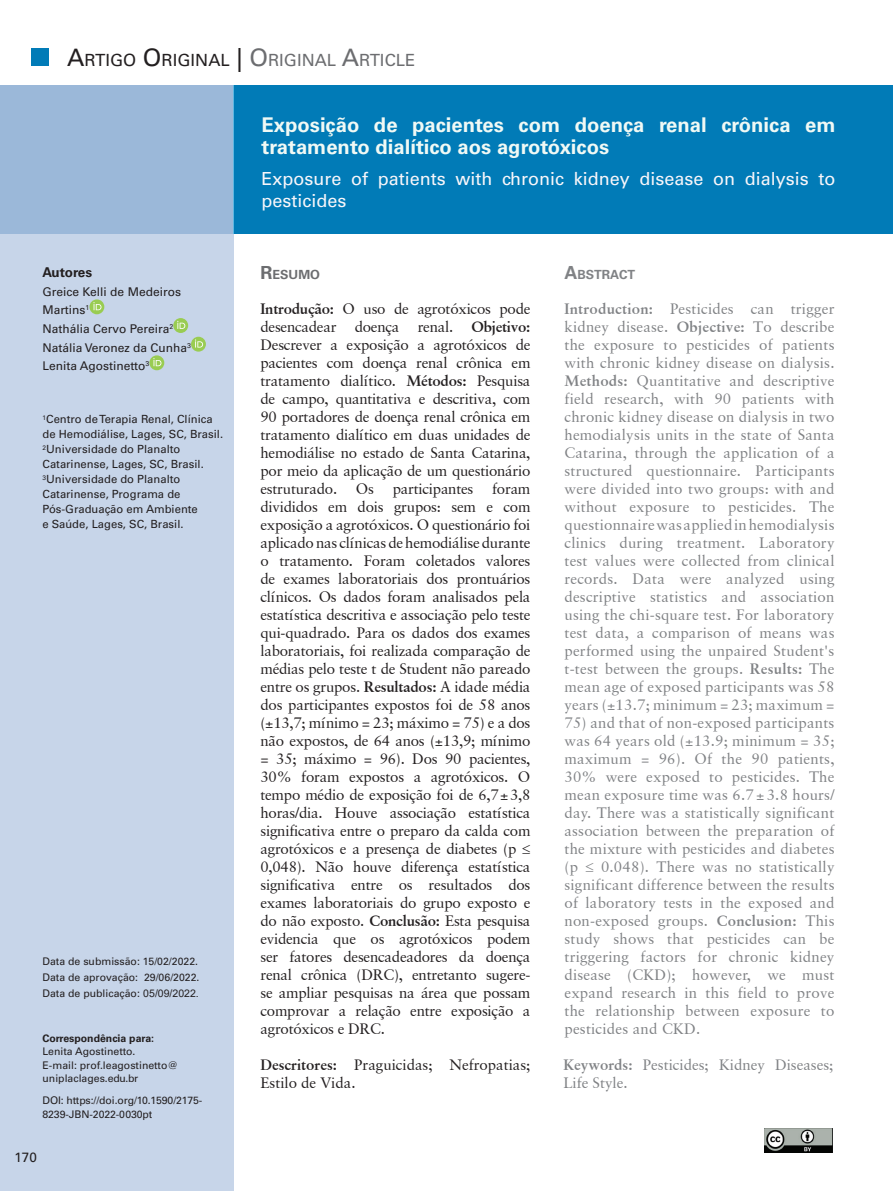
<style>
.page{position:relative;width:893px;height:1191px;background:#fff}
.page>*{position:absolute;margin:0;border:0;box-sizing:border-box;transform-origin:0 0}
.Título_Português{font:700 20.25px/22.5px "Univers LT Std";color:#f0f9f5}
.Title_Inglês{font:18px/21.6px "Univers LT Std";color:#f8f6fa}
.t1{font:16.8px "Univers LT Std";color:#6c6d70}
.Resumo{font:15px/18px "Garamond Retrospective S Si";letter-spacing:-.015em;color:#231f20;text-align:justify}
.Abstract{font:15px/18px "Garamond Retrospective S Si";letter-spacing:.015em;color:#808285;text-align:justify}
.Palavras-chave{font:15px/18px "Garamond Retrospective S Si";color:#231f20}
.keywords{font:15px/18px "Garamond Retrospective S Si";color:#808285}
.Tópico__Autores{font:700 13.5px "Univers LT Std";letter-spacing:-.01em;color:#231f20}
.t2{font:13.5px "Univers LT Std";color:#231f20}
.Intertilulo__Resumo{font:700 12.6px "Univers LT Std";color:#808285}
.Intertilulo__Resumo-2{font:700 12.6px "Univers LT Std";color:#6c6d70}
.Nome_dos_autores{font:12px/18px "Univers LT Std";color:#231f20}
.Afiliações{font:11.25px/15px "Univers LT Std";color:#231f20}
.Autor_correspondente{font:10.5px/13.5px "Univers LT Std";color:#231f20}
.s1{font-size:24px;color:#231f20}
.s2{color:#231f20}
.s3{font-size:24px}
.s4{font-family:"Arial"}
.s5{font-weight:700}
.s6{font-size:18px}
</style>
<div class="page">
<div style="left:32px;top:49px;width:17px;height:17px;background:#017bb7"></div>
<div style="left:0;top:234px;width:234px;height:957px;background:#c7d5e9"></div>
<div style="left:0;top:85px;width:234px;height:149px;background:#9bb8d9"></div>
<div style="left:234px;top:85px;width:659px;height:149px;background:#017bb7"></div>
<svg style="left:89px;top:299px;width:15px;height:15px"></svg>
<svg style="left:93px;top:302px;width:9px;height:8px"></svg>
<div style="left:173px;top:318px;width:15px;height:15px;background:#99cc52;border-radius:50%"></div>
<svg style="left:177px;top:321px;width:8px;height:8px"></svg>
<div style="left:191px;top:337px;width:15px;height:14px;background:#99cc52;border-radius:50%"></div>
<svg style="left:195px;top:339px;width:8px;height:8px"></svg>
<svg style="left:149px;top:355px;width:15px;height:15px"></svg>
<svg style="left:153px;top:358px;width:8px;height:8px"></svg>
<img style="left:764px;top:1128px;width:68px;height:24px">
<p class="t1" style="left:67px;top:50px;width:350px"><span class="s1">A</span><span class="s2">RTIGO</span> <span class="s1">O</span><span class="s2">RIGINAL</span> <span class="s1">|</span> <span class="s3">O</span>RIGINAL <span class="s3">A</span>RTICLE</p>
<p class="Tópico__Autores" style="left:43px;top:265px;width:51px">Autores</p>
<p class="Nome_dos_autores" style="left:43px;top:283px;width:140px">Greice Kelli de Medeiros<br>Martins<sup>1</sup></p>
<p class="Nome_dos_autores" style="left:43px;top:320px;width:132px">Nathália Cervo Pereira<sup>2</sup></p>
<p class="Nome_dos_autores" style="left:43px;top:338px;width:150px">Natália Veronez da Cunha<sup>3</sup></p>
<p class="Nome_dos_autores" style="left:43px;top:357px;width:108px">Lenita Agostinetto<sup>3</sup></p>
<p class="Afiliações" style="left:43px;top:412px;width:182px"><sup>1</sup>Centro de Terapia Renal, Clínica de Hemodiálise, Lages, SC, Brasil.</p>
<p class="Afiliações" style="left:43px;top:442px;width:163px"><sup>2</sup>Universidade do Planalto<br>Catarinense, Lages, SC, Brasil.</p>
<p class="Afiliações" style="left:43px;top:472px;width:157px"><sup>3</sup>Universidade do Planalto<br>Catarinense, Programa de<br>Pós-Graduação em Ambiente e Saúde, Lages, SC, Brasil.</p>
<p class="Autor_correspondente" style="left:43px;top:953px;width:158px;line-height:15.9px">Data de submissão: 15/02/2022.<br>Data de aprovação: 29/06/2022.<br>Data de publicação: <span class="s4">05/09/2022.</span></p>
<p class="Autor_correspondente" style="left:43px;top:1031px;width:137px"><span class="s5">Correspondência para:<br></span>Lenita Agostinetto.<br>E-mail: prof.leagostinetto@ uniplaclages.edu.br</p>
<p class="Autor_correspondente" style="left:43px;top:1093px;width:161px">DOI: https://doi.org/10.1590/2175-<br>8239-JBN-2022-0030pt</p>
<p class="t2" style="left:15px;top:1149px;width:24px">170</p>
<p class="Título_Português" style="left:261px;top:113px;width:575px">Exposição de pacientes com doença renal crônica em tratamento dialítico aos agrotóxicos</p>
<p class="Title_Inglês" style="left:261px;top:168px;width:575px">Exposure of patients with chronic kidney disease on dialysis to pesticides</p>
<p class="Intertilulo__Resumo-2" style="left:260px;top:267px;width:61px"><span class="s6">R</span>ESUMO</p>
<p class="Resumo" style="left:260px;top:299px;width:272px"><span class="s5">Introdução:</span> O uso de agrotóxicos pode desencadear doença renal. <span class="s5">Objetivo:<br></span>Descrever a exposição a agrotóxicos de pacientes com doença renal crônica em tratamento dialítico. <span class="s5">Métodos:</span> Pesquisa de campo, quantitativa e descritiva, com 90 portadores de doença renal crônica em tratamento dialítico em duas unidades de hemodiálise no estado de Santa Catarina, por meio da aplicação de um questionário estruturado.</p>
<p class="Resumo" style="left:260px;top:479px;width:272px;text-indent:232px">foram divididos em dois grupos: sem e com exposição a agrotóxicos. O questionário foi aplicado nas clínicas de hemodiálise durante o tratamento. Foram coletados valores de exames laboratoriais dos prontuários clínicos. Os dados foram analisados pela estatística descritiva e associação pelo teste qui-quadrado. Para os dados dos exames laboratoriais, foi realizada comparação de médias pelo teste t de Student não pareado entre os grupos. <span class="s5">Resultados:</span> A idade média dos participantes expostos foi de 58 anos (±13,7; mínimo = 23; máximo = 75) e a dos não expostos, de 64 anos (±13,9; mínimo = 35; máximo = 96). Dos 90 pacientes, 30% foram expostos a agrotóxicos. O tempo médio de exposição foi de 6,7±3,8 horas/dia. Houve associação estatística significativa entre o preparo da calda com agrotóxicos e a presença de diabetes (p ≤ 0,048). Não houve diferença estatística significativa entre os resultados dos exames laboratoriais do grupo exposto e do não exposto. <span class="s5">Conclusão:</span> Esta pesquisa evidencia que os agrotóxicos podem ser fatores desencadeadores da doença renal crônica (DRC), entretanto sugere&shy;se ampliar pesquisas na área que possam comprovar a relação entre exposição a agrotóxicos e DRC.</p>
<p class="Resumo" style="left:356px;top:479px;width:20px">Os</p>
<p class="Resumo" style="left:393px;top:479px;width:82px">participantes</p>
<p class="Intertilulo__Resumo" style="left:564px;top:267px;width:72px"><span class="s6">A</span>BSTRACT</p>
<p class="Abstract" style="left:564px;top:299px;width:272px"><span class="s5">Introduction:</span> Pesticides can trigger kidney disease. <span class="s5">Objective:</span> To describe the exposure to pesticides of patients with chronic kidney disease on dialysis.<br><span class="s5">Methods:</span> Quantitative and descriptive field research, with 90 patients with chronic kidney disease on dialysis in two hemodialysis units in the state of Santa Catarina, through the application of a structured questionnaire. Participants were divided into two groups: with and without exposure to pesticides. The questionnaire was applied in hemodialysis clinics during treatment. Laboratory test values were collected from clinical records. Data were analyzed using descriptive statistics and association using the chi-square test. For laboratory test data, a comparison of means was performed using the unpaired Student's t-test between the groups. <span class="s5">Results:</span> The mean age of exposed participants was 58 years (±13.7; minimum = 23; maximum =</p>
<p class="Abstract" style="left:564px;top:713px;width:272px">75) and that of non-exposed participants was 64 years old (±13.9; minimum = 35; maximum = 96). Of the 90 patients, 30% were exposed to pesticides. The mean exposure time was 6.7 ± 3.8 hours/ day. There was a statistically significant association between the preparation of the mixture with pesticides and diabetes (p ≤ 0.048). There was no statistically significant difference between the results of laboratory tests in the exposed and non-exposed groups. <span class="s5">Conclusion:</span> This study shows that pesticides can be triggering factors for chronic kidney disease (CKD); however, we must expand research in this field to prove the relationship between exposure to pesticides and CKD.</p>
<p class="Palavras-chave" style="left:260px;top:1055px;width:272px"><span class="s5">Descritores:</span> Praguicidas; Nefropatias;<br>Estilo de Vida.</p>
<p class="keywords" style="left:563px;top:1055px;width:272px"><span class="s5">Keywords:</span> Pesticides; Kidney Diseases;<br>Life Style.</p>
</div>
